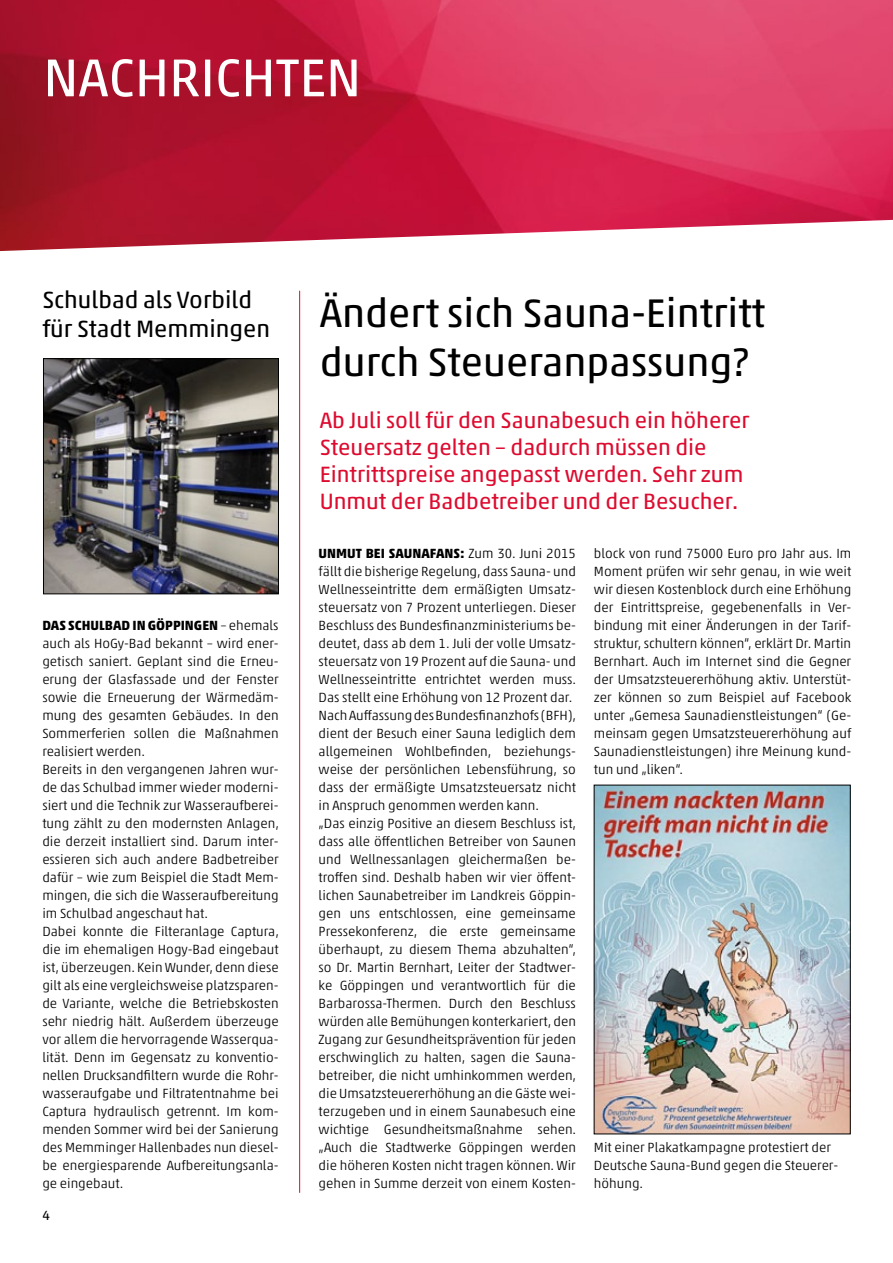
<style>
.page{position:relative;width:893px;height:1263px;background:#fff}
.page>*{position:absolute;margin:0;border:0;box-sizing:border-box;transform-origin:0 0}
.t1{font:54px "Akko Std";color:#fff}
.t2{font:40.5px/48.6px "Akko Std";color:#000}
.t3{font:700 24.3px/27px "Akko Std";letter-spacing:.1em;color:#fff}
.t4{font:24px/28.8px "Akko Std";color:#000}
.t5{font:22.5px/27px "Akko Std";color:#dd0b2f}
.t6{font:300 13.5px/18px "Akko Pro";color:#000}
.t7{font:700 13.5px "Akko Std";color:#000}
.t8{font:13.5px "Akko Std";color:#000}
.s1{font-family:"Akko Pro";font-weight:300}
</style>
<div class="page">
<img style="left:596px;top:787px;width:252px;height:345px">
<img style="left:45px;top:360px;width:232px;height:232px">
<div style="left:43px;top:358px;width:236px;height:236px;border:1px solid #000"></div>
<img style="left:0;top:0;width:893px;height:251px">
<hr style="left:299px;top:291px;width:1px;height:902px;background:#dd0b2f">
<h1 class="t1" style="left:43px;top:45px;width:319px">NACHRICHTEN</h1>
<h3 class="t3" style="left:97px;top:61px;width:180px;text-indent:110px">ONEN<br>UND TECHNIK</h3>
<h3 class="t3" style="left:86px;top:61px;width:86px">INVESTITI</h3>
<h3 class="t4" style="left:42px;top:285px;width:229px">Schulbad als Vorbild für Stadt Memmingen</h3>
<p class="t7" style="left:42px;top:617px;width:152px">DAS SCHULBAD IN GÖPPINGEN</p>
<p class="t6" style="left:42px;top:616px;width:238px;text-indent:178px">– ehemals auch als HoGy-Bad bekannt – wird ener&shy;getisch saniert. Geplant sind die Erneu&shy;erung der Glasfassade und der Fenster sowie die Erneuerung der Wärmedäm&shy;mung des gesamten Gebäudes. In den Sommerferien sollen die Maßnahmen realisiert werden.<br>Bereits in den vergangenen Jahren wur&shy;de das Schulbad immer wieder moderni&shy;siert und die Technik zur Wasseraufberei&shy;tung zählt zu den modernsten Anlagen, die derzeit installiert sind. Darum inter&shy;essieren sich auch andere Badbetreiber dafür – wie zum Beispiel die Stadt Mem&shy;mingen, die sich die Wasseraufbereitung im Schulbad angeschaut hat.<br>Dabei konnte die Filteranlage Captura, die im ehemaligen Hogy-Bad eingebaut ist, überzeugen. Kein Wunder, denn diese gilt als eine vergleichsweise platzsparen&shy;de Variante, welche die Betriebskosten sehr niedrig hält. Außerdem überzeuge vor allem die hervorragende Wasserqua&shy;lität. Denn im Gegensatz zu konventio&shy;nellen Drucksandfiltern wurde die Rohr&shy;wasseraufgabe und Filtratentnahme bei Captura hydraulisch getrennt. Im kom&shy;menden Sommer wird bei der Sanierung des Memminger Hallenbades nun diesel&shy;be energiesparende Aufbereitungsanla&shy;ge eingebaut.</p>
<p class="t8" style="left:43px;top:1207px;width:9px">4</p>
<h2 class="t2" style="left:320px;top:288px;width:447px">Ändert sich Sauna-Eintritt durch Steueranpassung?</h2>
<h3 class="t5" style="left:320px;top:407px;width:431px">Ab Juli soll für den Saunabesuch ein höherer Steuersatz gelten – dadurch müssen die Eintrittspreise angepasst werden. Sehr zum Unmut der Badbetreiber und der Besucher.</h3>
<p class="t7" style="left:319px;top:545px;width:259px">UNMUT BEI SAUNAFANS: <span class="s1">Zum 30. Juni 2015</span></p>
<p class="t6" style="left:319px;top:562px;width:259px">fällt die bisherige Regelung, dass Sauna- und Wellnesseintritte dem ermäßigten Umsatz&shy;steuersatz von 7 Prozent unterliegen. Dieser Beschluss des Bundesfinanzministeriums be&shy;deutet, dass ab dem 1. Juli der volle Umsatz&shy;steuersatz von 19 Prozent auf die Sauna- und Wellnesseintritte entrichtet werden muss.<br>Das stellt eine Erhöhung von 12 Prozent dar.<br>Nach Auffassung des Bundesfinanzhofs (BFH), dient der Besuch einer Sauna lediglich dem allgemeinen Wohlbefinden, beziehungs&shy;weise der persönlichen Lebensführung, so dass der ermäßigte Umsatzsteuersatz nicht in Anspruch genommen werden kann.<br>„Das einzig Positive an diesem Beschluss ist, dass alle öffentlichen Betreiber von Saunen und Wellnessanlagen gleichermaßen be&shy;troffen sind. Deshalb haben wir vier öffent&shy;lichen Saunabetreiber im Landkreis Göppin&shy;gen uns entschlossen, eine gemeinsame Pressekonferenz, die erste gemeinsame überhaupt, zu diesem Thema abzuhalten“, so Dr. Martin Bernhart, Leiter der Stadtwer&shy;ke Göppingen und verantwortlich für die Barbarossa-Thermen. Durch den Beschluss würden alle Bemühungen konterkariert, den Zugang zur Gesundheitsprävention für jeden erschwinglich zu halten, sagen die Sauna&shy;betreiber, die nicht umhinkommen werden, die Umsatzsteuererhöhung an die Gäste wei&shy;terzugeben und in einem Saunabesuch eine wichtige Gesundheitsmaßnahme sehen. „Auch die Stadtwerke Göppingen werden die höheren Kosten nicht tragen können. Wir gehen in Summe derzeit von einem Kosten-</p>
<p class="t6" style="left:594px;top:544px;width:259px;text-align:justify">block von rund 75000 Euro pro Jahr aus. Im Moment prüfen wir sehr genau, in wie weit wir diesen Kostenblock durch eine Erhöhung der Eintrittspreise, gegebenenfalls in Ver&shy;bindung mit einer Änderungen in der Tarif&shy;struktur, schultern können“, erklärt Dr. Martin Bernhart. Auch im Internet sind die Gegner der Umsatzsteuererhöhung aktiv. Unterstüt&shy;zer können so zum Beispiel auf Facebook unter „Gemesa Saunadienstleistungen“ (Ge&shy;meinsam gegen Umsatzsteuererhöhung auf Saunadienstleistungen) ihre Meinung kund&shy;tun und „liken“.</p>
<p class="t6" style="left:594px;top:1138px;width:246px">Mit einer Plakatkampagne protestiert der<br>Deutsche Sauna-Bund gegen die Steuerer&shy;höhung.</p>
</div>
